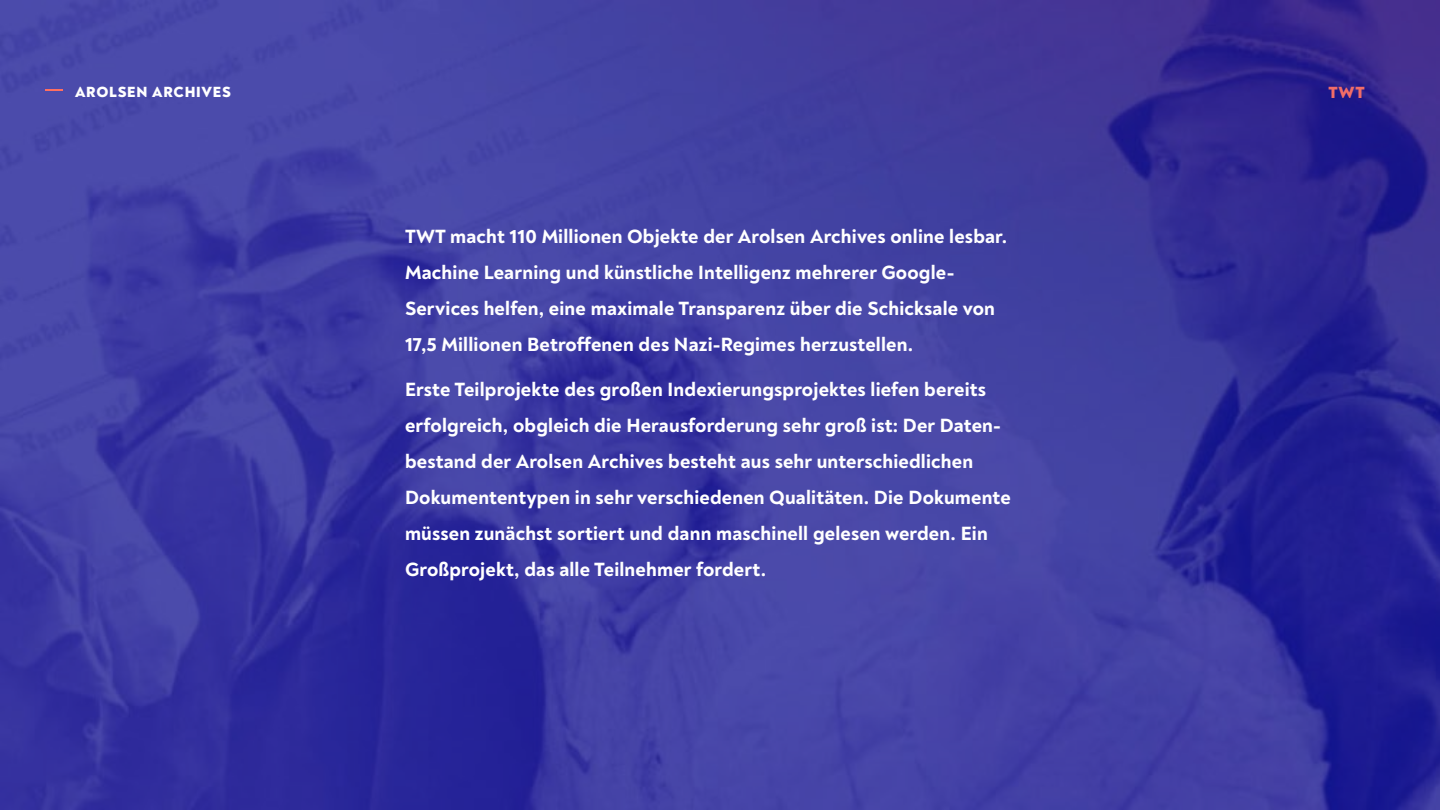
<style>
.page{position:relative;width:1440px;height:810px;background:#fff}
.page>*{position:absolute;margin:0;border:0;box-sizing:border-box;transform-origin:0 0}
.t1{font:800 19.5px/36px "Noah Text";letter-spacing:.01em;color:#fff}
.t2{font:800 16.5px "Noah Text";color:#f26d67}
.t3{font:800 15px "Noah Text";letter-spacing:.05em;color:#fff}
</style>
<div class="page">
<img style="left:0;top:0;width:1440px;height:810px">
<svg style="left:45px;top:89px;width:18px;height:2px"></svg>
<p class="t3" style="left:75px;top:82px;width:157px">AROLSEN ARCHIVES</p>
<p class="t2" style="left:1329px;top:81px;width:38px">TWT</p>
<p class="t1" style="left:405px;top:218px;width:604px">TWT macht 110 Millionen Objekte der Arolsen Archives online lesbar.<br>Machine Learning und künstliche Intelligenz mehrerer Google-Services helfen, eine maximale Transparenz über die Schicksale von 17,5 Millionen Betroffenen des Nazi-Regimes herzustellen.</p>
<p class="t1" style="left:405px;top:371px;width:607px">Erste Teilprojekte des großen Indexierungsprojektes liefen bereits erfolgreich, obgleich die Herausforderung sehr groß ist: Der Daten&shy;bestand der Arolsen Archives besteht aus sehr unterschiedlichen Dokumententypen in sehr verschiedenen Qualitäten. Die Dokumente müssen zunächst sortiert und dann maschinell gelesen werden. Ein Großprojekt, das alle Teilnehmer fordert.</p>
</div>
